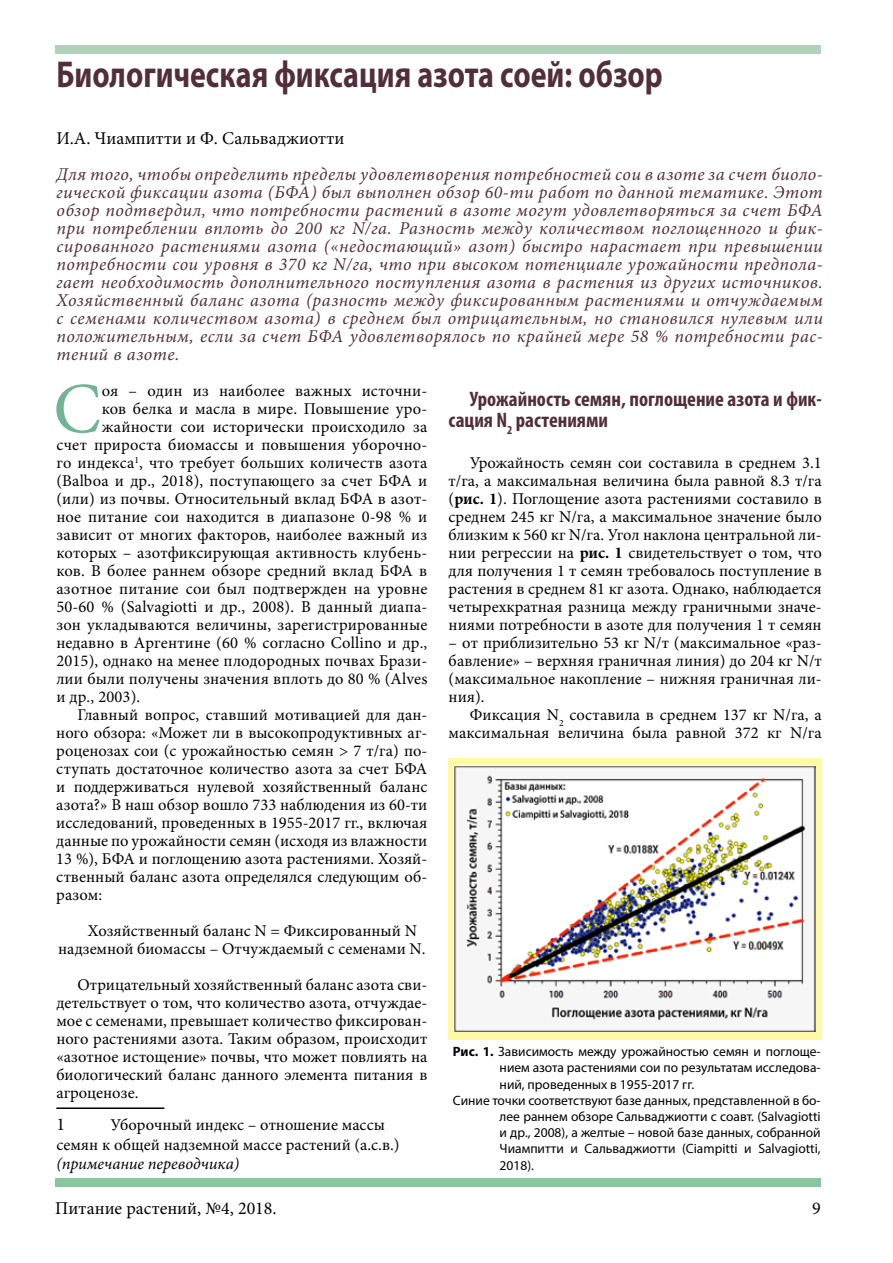
<style>
.page{position:relative;width:893px;height:1263px;background:#fff}
.page>*{position:absolute;margin:0;border:0;box-sizing:border-box;transform-origin:0 0}
.t1{font:71.85px "Minion Pro";color:#71b491}
.t2{font:700 37.5px "Myriad Pro";color:#512e39;scale:.8 1}
.t3{font:700 condensed 21px/21px "Myriad Pro";color:#512e39}
.t4{font:italic 18px/18px "Minion Pro";letter-spacing:.03em;color:#512e39;text-align:justify}
.t5{font:18px "Minion Pro";color:#000}
.t6{font:16.5px/18px "Minion Pro";letter-spacing:.005em;color:#000;text-align:justify}
.t7{font:italic 16.5px "Minion Pro";color:#000}
.t8{font:13.5px "Myriad Pro";color:#000}
.s1{font-weight:700}
</style>
<div class="page">
<div style="left:56px;top:45px;width:764px;height:9px;background:#b0d2b8"></div>
<div style="left:55px;top:1178px;width:766px;height:9px;background:#8bc5a0"></div>
<div style="left:449px;top:758px;width:373px;height:282px;background:#fff8a5"></div>
<hr style="left:56px;top:1107px;width:108px;height:2px;background:#000">
<img style="left:453px;top:765px;width:363px;height:266px">
<h2 class="t2" style="left:56px;top:50px;width:760px">Биологическая фиксация азота соей: обзор</h2>
<p class="t5" style="left:56px;top:126px;width:290px">И.A. Чиампитти и Ф. Сальваджиотти</p>
<p class="t4" style="left:57px;top:165px;width:768px">Для того, чтобы определить пределы удовлетворения потребностей сои в азоте за счет биоло&shy;гической фиксации азота (БФА) был выполнен обзор 60-ти работ по данной тематике. Этот обзор подтвердил, что потребности растений в азоте могут удовлетворяться за счет БФА при потреблении вплоть до 200 кг N/га. Разность между количеством поглощенного и фик&shy;сированного растениями азота («недостающий» азот) быстро нарастает при превышении потребности сои уровня в 370 кг N/га, что при высоком потенциале урожайности предпола&shy;гает необходимость дополнительного поступления азота в растения из других источников.<br>Хозяйственный баланс азота (разность между фиксированным растениями и отчуждаемым с семенами количеством азота) в среднем был отрицательным, но становился нулевым или положительным, если за счет БФА удовлетворялось по крайней мере 58 % потребности рас&shy;тений в азоте.</p>
<h1 class="t1" style="left:53px;top:361px;width:49px">С</h1>
<p class="t6" style="left:102px;top:382px;width:327px">оя – один из наиболее важных источни-</p>
<p class="t3" style="left:449px;top:388px;width:375px;text-indent:21px">Урожайность семян, поглощение азота и фик&shy;сация N<sub>2</sub> растениями</p>
<p class="t6" style="left:449px;top:454px;width:375px;text-indent:21px">Урожайность семян сои составила в среднем 3.1 т/га, а максимальная величина была равной 8.3 т/га (<span class="s1">рис. 1</span>). Поглощение азота растениями составило в среднем 245 кг N/га, а максимальное значение было близким к 560 кг N/га. Угол наклона центральной ли&shy;нии регрессии на <span class="s1">рис. 1</span> свидетельствует о том, что для получения 1 т семян требовалось поступление в растения в среднем 81 кг азота. Однако, наблюдается четырехкратная разница между граничными значе&shy;ниями потребности в азоте для получения 1 т семян</p>
<p class="t6" style="left:449px;top:634px;width:375px">– от приблизительно 53 кг N/т (максимальное «раз&shy;бавление» – верхняя граничная линия) до 204 кг N/т (максимальное накопление – нижняя граничная ли&shy;ния).</p>
<p class="t6" style="left:449px;top:706px;width:375px;text-align:right">Фиксация N<sub>2</sub> составила в среднем 137 кг N/га, а максимальная величина была равной 372 кг N/га</p>
<p class="t6" style="left:102px;top:400px;width:327px">ков белка и масла в мире. Повышение уро-</p>
<p class="t6" style="left:102px;top:418px;width:327px">жайности сои исторически происходило за</p>
<p class="t6" style="left:56px;top:436px;width:372px">счет прироста биомассы и повышения уборочно-</p>
<p class="t6" style="left:56px;top:454px;width:372px">го индекса<sup>1</sup>, что требует больших количеств азота</p>
<p class="t6" style="left:56px;top:472px;width:373px">(Balboa и др., 2018), поступающего за счет БФА и</p>
<p class="t6" style="left:56px;top:490px;width:373px">(или) из почвы. Относительный вклад БФА в азот-</p>
<p class="t6" style="left:56px;top:508px;width:372px">ное питание сои находится в диапазоне 0-98 % и</p>
<p class="t6" style="left:56px;top:526px;width:372px">зависит от многих факторов, наиболее важный из</p>
<p class="t6" style="left:56px;top:544px;width:373px">которых – азотфиксирующая активность клубень-</p>
<p class="t6" style="left:56px;top:562px;width:372px">ков. В более раннем обзоре средний вклад БФА в</p>
<p class="t6" style="left:56px;top:580px;width:372px">азотное питание сои был подтвержден на уровне</p>
<p class="t6" style="left:56px;top:598px;width:372px">50-60 % (Salvagiotti и др., 2008). В данный диапа-</p>
<p class="t6" style="left:56px;top:616px;width:372px">зон укладываются величины, зарегистрированные</p>
<p class="t6" style="left:56px;top:634px;width:373px">недавно в Аргентине (60 % согласно Collino и др.,</p>
<p class="t6" style="left:56px;top:652px;width:373px">2015), однако на менее плодородных почвах Брази-</p>
<p class="t6" style="left:56px;top:670px;width:373px">лии были получены значения вплоть до 80 % (Alves</p>
<p class="t6" style="left:56px;top:688px;width:86px">и др., 2003).</p>
<p class="t6" style="left:78px;top:706px;width:351px">Главный вопрос, ставший мотивацией для дан-</p>
<p class="t6" style="left:56px;top:724px;width:372px">ного обзора: «Может ли в высокопродуктивных аг-</p>
<p class="t6" style="left:56px;top:742px;width:372px">роценозах сои (с урожайностью семян &gt; 7 т/га) по-</p>
<p class="t6" style="left:56px;top:760px;width:373px">ступать достаточное количество азота за счет БФА</p>
<p class="t6" style="left:56px;top:778px;width:372px">и поддерживаться нулевой хозяйственный баланс</p>
<p class="t6" style="left:56px;top:796px;width:373px">азота?» В наш обзор вошло 733 наблюдения из 60-ти</p>
<p class="t6" style="left:56px;top:814px;width:373px">исследований, проведенных в 1955-2017 гг., включая</p>
<p class="t6" style="left:56px;top:832px;width:372px">данные по урожайности семян (исходя из влажности</p>
<p class="t6" style="left:56px;top:850px;width:373px">13 %), БФА и поглощению азота растениями. Хозяй-</p>
<p class="t6" style="left:56px;top:868px;width:372px">ственный баланс азота определялся следующим об-</p>
<p class="t6" style="left:56px;top:886px;width:47px">разом:</p>
<p class="t6" style="left:58px;top:922px;width:369px;text-indent:30px">Хозяйственный баланс N = Фиксированный N надземной биомассы – Отчуждаемый с семенами N.</p>
<p class="t6" style="left:56px;top:976px;width:373px;text-indent:21px">Отрицательный хозяйственный баланс азота сви&shy;детельствует о том, что количество азота, отчуждае&shy;мое с семенами, превышает количество фиксирован&shy;ного растениями азота. Таким образом, происходит «азотное истощение» почвы, что может повлиять на биологический баланс данного элемента питания в агроценозе.</p>
<p class="t5" style="left:56px;top:1112px;width:10px">1</p>
<p class="t8" style="left:453px;top:1043px;width:369px"><span class="s1">Рис. 1.</span> Зависимость между урожайностью семян и поглоще-</p>
<p class="t8" style="left:500px;top:1059px;width:323px">нием азота растениями сои по результатам исследова-</p>
<p class="t8" style="left:500px;top:1076px;width:196px">ний, проведенных в 1955-2017 гг.</p>
<p class="t8" style="left:453px;top:1092px;width:369px">Синие точки соответствуют базе данных, представленной в бо-</p>
<p class="t8" style="left:500px;top:1108px;width:323px">лее раннем обзоре Сальваджиотти с соавт. (Salvagiotti</p>
<p class="t8" style="left:500px;top:1124px;width:323px">и др., 2008), а желтые – новой базе данных, собранной</p>
<p class="t8" style="left:500px;top:1140px;width:323px">Чиампитти и Сальваджиотти (Ciampitti и Salvagiotti,</p>
<p class="t8" style="left:500px;top:1157px;width:36px">2018).</p>
<p class="t6" style="left:56px;top:1115px;width:345px;line-height:19.8px;text-indent:54px">Уборочный индекс – отношение массы семян к общей надземной массе растений (а.с.в.)</p>
<p class="t7" style="left:56px;top:1153px;width:185px">(примечание переводчика)</p>
<p class="t5" style="left:55px;top:1196px;width:223px">Питание растений, №4, 2018.</p>
<p class="t5" style="left:812px;top:1196px;width:10px">9</p>
</div>
